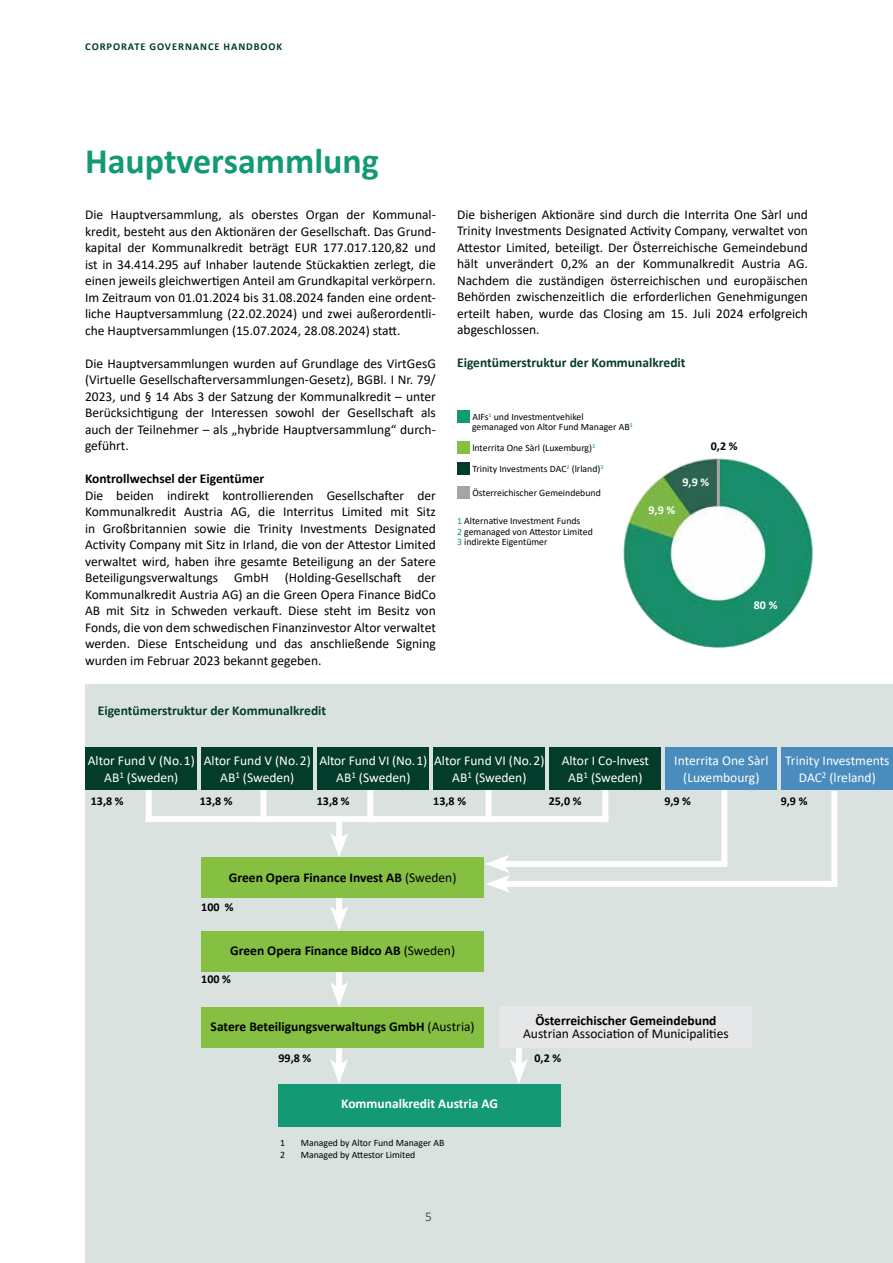
<style>
.page{position:relative;width:893px;height:1263px;background:#fff}
.page>*{position:absolute;margin:0;border:0;box-sizing:border-box;transform-origin:0 0}
.t1{font:700 36px "Calibri";color:#139a74}
.t2{font:13.5px/16.5px "Calibri";color:#000;text-align:justify}
.t3{font:13.5px/17.1px "Calibri";color:#fff;text-align:center}
.t4{font:700 13.5px "Calibri";color:#000}
.t5{font:700 13.5px "Calibri";color:#043c2b}
.t6{font:700 13.5px "Calibri";color:#fff}
.t7{font:13.5px "Calibri";color:#58595b}
.t8{font:700 12px "Calibri";color:#000}
.t9{font:700 12px "Calibri";color:#fff}
.t10{font:700 10.5px "Calibri";letter-spacing:.09em;color:#043c2b}
.t11{font:9.75px/10.5px "Calibri";color:#000}
.s1{color:#139a74}
.s2{font-weight:400}
</style>
<div class="page">
<div style="left:85px;top:685px;width:808px;height:578px;background:#d9e2df"></div>
<div style="left:336px;top:892px;width:6px;height:24px;background:#fff"></div>
<svg style="left:330px;top:906px;width:18px;height:24px"></svg>
<div style="left:336px;top:968px;width:6px;height:24px;background:#fff"></div>
<svg style="left:330px;top:982px;width:18px;height:24px"></svg>
<div style="left:336px;top:1045px;width:6px;height:24px;background:#fff"></div>
<svg style="left:330px;top:1059px;width:18px;height:24px"></svg>
<div style="left:260px;top:772px;width:6px;height:50px;background:#fff"></div>
<div style="left:367px;top:772px;width:6px;height:50px;background:#fff"></div>
<div style="left:486px;top:772px;width:6px;height:50px;background:#fff"></div>
<div style="left:602px;top:772px;width:6px;height:50px;background:#fff"></div>
<div style="left:721px;top:790px;width:6px;height:76px;background:#fff"></div>
<div style="left:831px;top:791px;width:6px;height:94px;background:#fff"></div>
<div style="left:146px;top:772px;width:6px;height:50px;background:#fff"></div>
<div style="left:457px;top:410px;width:13px;height:13px;background:#139a74"></div>
<div style="left:457px;top:442px;width:13px;height:12px;background:#86c042"></div>
<div style="left:457px;top:463px;width:13px;height:12px;background:#043c2b"></div>
<div style="left:457px;top:486px;width:13px;height:13px;background:#a3a5a8"></div>
<div style="left:278px;top:1084px;width:283px;height:42px;background:#139a74"></div>
<div style="left:201px;top:931px;width:283px;height:41px;background:#86c042"></div>
<div style="left:146px;top:816px;width:462px;height:6px;background:#fff"></div>
<div style="left:336px;top:819px;width:6px;height:24px;background:#fff"></div>
<svg style="left:330px;top:833px;width:18px;height:24px"></svg>
<img style="left:623px;top:457px;width:191px;height:191px;border-radius:95px">
<hr style="left:717px;top:459px;width:3px;height:47px;background:#a3a5a8">
<div style="left:201px;top:747px;width:112px;height:43px;background:#043c2b"></div>
<div style="left:85px;top:747px;width:112px;height:43px;background:#043c2b"></div>
<div style="left:317px;top:747px;width:112px;height:43px;background:#043c2b"></div>
<div style="left:433px;top:747px;width:112px;height:43px;background:#043c2b"></div>
<div style="left:549px;top:747px;width:112px;height:43px;background:#043c2b"></div>
<div style="left:665px;top:747px;width:112px;height:43px;background:#4a8cbe"></div>
<div style="left:781px;top:747px;width:112px;height:43px;background:#4a8cbe"></div>
<div style="left:201px;top:857px;width:283px;height:41px;background:#86c042"></div>
<div style="left:201px;top:1007px;width:283px;height:40px;background:#86c042"></div>
<div style="left:500px;top:881px;width:337px;height:6px;background:#fff"></div>
<div style="left:516px;top:1045px;width:6px;height:24px;background:#fff"></div>
<svg style="left:510px;top:1059px;width:18px;height:24px"></svg>
<div style="left:499px;top:1006px;width:253px;height:41px;background:#e6e7e8"></div>
<div style="left:499px;top:861px;width:228px;height:6px;background:#fff"></div>
<svg style="left:485px;top:855px;width:25px;height:38px"></svg>
<p class="t10" style="left:85px;top:39px;width:199px">CORPORATE GOVERNANCE HANDBOOK</p>
<h1 class="t1" style="left:85px;top:136px;width:295px">Hauptversammlung</h1>
<p class="t2" style="left:85px;top:206px;width:352px">Die Hauptversammlung, als oberstes Organ der Kommunal&shy;kredit, besteht aus den Aktionären der Gesellschaft. Das Grund&shy;kapital der Kommunalkredit beträgt EUR 177.017.120,82 und ist in 34.414.295 auf Inhaber lautende Stückaktien zerlegt, die einen jeweils gleichwertigen Anteil am Grundkapital verkörpern.<br>Im Zeitraum von 01.01.2024 bis 31.08.2024 fanden eine ordent&shy;liche Hauptversammlung (22.02.2024) und zwei außerordentli&shy;che Hauptversammlungen (15.07.2024, 28.08.2024) statt.</p>
<p class="t2" style="left:85px;top:354px;width:352px">Die Hauptversammlungen wurden auf Grundlage des VirtGesG (Virtuelle Gesellschafterversammlungen-Gesetz), BGBl. I Nr. 79/ 2023, und § 14 Abs 3 der Satzung der Kommunalkredit – unter Berücksichtigung der Interessen sowohl der Gesellschaft als auch der Teilnehmer – als „hybride Hauptversammlung“ durch&shy;geführt.</p>
<p class="t4" style="left:85px;top:469px;width:181px">Kontrollwechsel der Eigentümer</p>
<p class="t2" style="left:85px;top:486px;width:352px">Die beiden indirekt kontrollierenden Gesellschafter der Kommunalkredit Austria AG, die Interritus Limited mit Sitz in Großbritannien sowie die Trinity Investments Designated Activity Company mit Sitz in Irland, die von der Attestor Limited verwaltet wird, haben ihre gesamte Beteiligung an der Satere Beteiligungsverwaltungs GmbH (Holding-Gesellschaft der Kommunalkredit Austria AG) an die Green Opera Finance BidCo AB mit Sitz in Schweden verkauft. Diese steht im Besitz von Fonds, die von dem schwedischen Finanzinvestor Altor verwaltet werden. Diese Entscheidung und das anschließende Signing wurden im Februar 2023 bekannt gegeben.</p>
<p class="t5" style="left:98px;top:701px;width:230px">Eigentümerstruktur der Kommunalkredit</p>
<p class="t2" style="left:457px;top:205px;width:352px">Die bisherigen Aktionäre sind durch die Interrita One Sàrl und Trinity Investments Designated Activity Company, verwaltet von Attestor Limited, beteiligt. Der Österreichische Gemeindebund hält unverändert 0,2% an der Kommunalkredit Austria AG.<br>Nachdem die zuständigen österreichischen und europäischen Behörden zwischenzeitlich die erforderlichen Genehmigungen erteilt haben, wurde das Closing am 15. Juli 2024 erfolgreich abgeschlossen.</p>
<p class="t5" style="left:457px;top:353px;width:230px">Eigentümerstruktur der Kommunalkredit</p>
<p class="t11" style="left:472px;top:411px;width:162px">AIFs<sup>1</sup> und Investmentvehikel<br>gemanaged von Altor Fund Manager AB<sup>3</sup></p>
<p class="t11" style="left:472px;top:437px;width:133px;line-height:21px">lnterrita One Sàrl (Luxemburg)<sup>3<br></sup>Trinity Investments DAC<sup>2</sup> (lrland)<sup>3</sup></p>
<p class="t11" style="left:472px;top:487px;width:130px">Österreichischer Gemeindebund</p>
<p class="t11" style="left:457px;top:515px;width:137px"><span class="s1">1</span> Alternative Investment Funds<br><span class="s1">2</span> gemanaged von Attestor Limited<br><span class="s1">3</span> indirekte Eigentümer</p>
<p class="t8" style="left:711px;top:437px;width:28px">0,2 %</p>
<p class="t9" style="left:648px;top:501px;width:28px">9,9 %</p>
<p class="t9" style="left:682px;top:473px;width:28px">9,9 %</p>
<p class="t9" style="left:754px;top:596px;width:25px">80 %</p>
<p class="t3" style="left:88px;top:752px;width:108px">Altor Fund V (No. 1)<br>AB<sup>1</sup> (Sweden)</p>
<p class="t3" style="left:319px;top:752px;width:109px">Altor Fund VI (No. 1)<br>AB<sup>1</sup> (Sweden)</p>
<p class="t3" style="left:434px;top:752px;width:112px">Altor Fund VI (No. 2)<br>AB<sup>1</sup> (Sweden)</p>
<p class="t3" style="left:562px;top:752px;width:89px">Altor I Co-lnvest<br>AB<sup>1</sup> (Sweden)</p>
<p class="t3" style="left:674px;top:752px;width:96px">Interrita One Sàrl (Luxembourg)</p>
<p class="t3" style="left:785px;top:752px;width:106px">Trinity Investments<br>DAC<sup>2</sup> (lreland)</p>
<p class="t8" style="left:200px;top:793px;width:34px">13,8 %</p>
<p class="t8" style="left:317px;top:793px;width:34px">13,8 %</p>
<p class="t8" style="left:433px;top:793px;width:34px">13,8 %</p>
<p class="t8" style="left:549px;top:793px;width:34px">25,0 %</p>
<p class="t8" style="left:664px;top:793px;width:28px">9,9 %</p>
<p class="t8" style="left:781px;top:793px;width:28px">9,9 %</p>
<p class="t3" style="left:204px;top:752px;width:108px">Altor Fund V (No. 2)<br>AB<sup>1</sup> (Sweden)</p>
<p class="t8" style="left:91px;top:793px;width:34px">13,8 %</p>
<p class="t4" style="left:229px;top:867px;width:229px">Green Opera Finance Invest AB <span class="s2">(Sweden)</span></p>
<p class="t8" style="left:201px;top:898px;width:34px">100 %</p>
<p class="t4" style="left:230px;top:941px;width:226px">Green Opera Finance Bidco AB <span class="s2">(Sweden)</span></p>
<p class="t8" style="left:201px;top:971px;width:31px">100 %</p>
<p class="t4" style="left:211px;top:1017px;width:265px">Satere Beteiligungsverwaltungs GmbH <span class="s2">(Austria)</span></p>
<p class="t8" style="left:278px;top:1049px;width:34px">99,8 %</p>
<p class="t6" style="left:341px;top:1094px;width:158px">Kommunalkredit Austria AG</p>
<p class="t11" style="left:280px;top:1137px;width:6px">1</p>
<p class="t11" style="left:301px;top:1137px;width:145px">Managed by Altor Fund Manager AB</p>
<p class="t11" style="left:280px;top:1149px;width:6px">2</p>
<p class="t11" style="left:301px;top:1149px;width:116px">Managed by Attestor Limited</p>
<p class="t7" style="left:425px;top:1207px;width:8px">5</p>
<p class="t4" style="left:535px;top:1011px;width:183px">Österreichischer Gemeindebund</p>
<p class="t2" style="left:523px;top:1025px;width:207px">Austrian Association of Municipalities</p>
<p class="t8" style="left:534px;top:1049px;width:28px">0,2 %</p>
</div>
